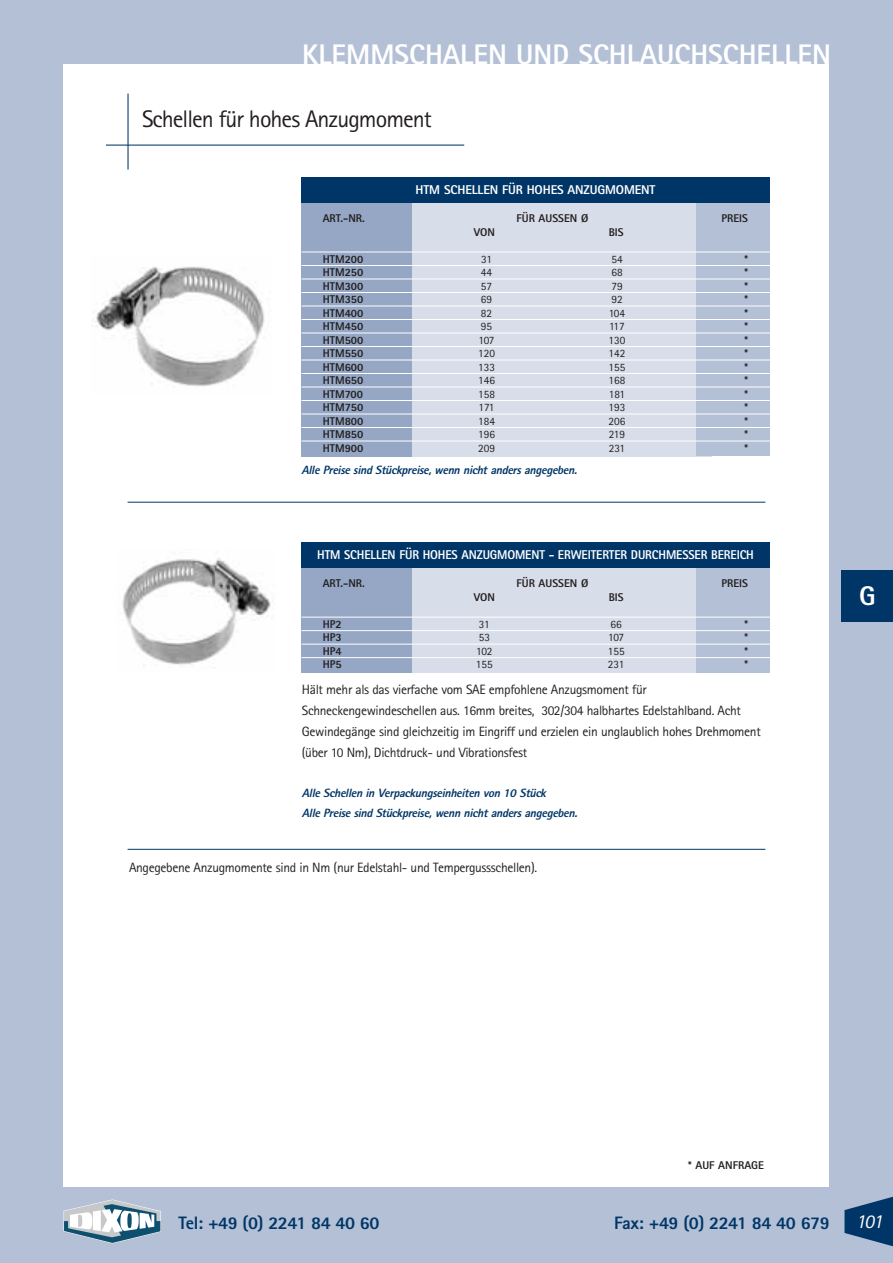
<style>
.page{position:relative;width:893px;height:1263px;background:#b3c0d6}
.page>*{position:absolute;margin:0;border:0;box-sizing:border-box;transform-origin:0 0}
.t1{font:800 28.35px "Rotis Sans Serif";color:#fff}
.t2{font:800 27px "Rotis Sans Serif";color:#fff}
.t3{font:24px "Rotis Sans Serif";letter-spacing:-.04em;color:#231f20}
.t4{font:italic 19.5px "Rotis Sans Serif";color:#fff}
.t5{font:800 18px "Rotis Sans Serif";letter-spacing:-.03em;color:#003667}
.t6{font:13.5px/21px "Rotis Sans Serif";letter-spacing:-.025em;color:#231f20}
.t7{font:800 12.75px "Rotis Sans Serif";letter-spacing:-.01em;color:#fff;scale:.95 1}
.t8{font:800 12.75px "Rotis Sans Serif";letter-spacing:-.01em;color:#fff}
.t9{font:italic 800 12px/19.5px "Rotis Sans Serif";letter-spacing:-.03em;color:#003667}
.t10{font:800 11.25px "Rotis Sans Serif";color:#231f20}
.t11{font:11.25px "Rotis Sans Serif";color:#231f20}
</style>
<div class="page">
<svg style="left:844px;top:1196px;width:49px;height:51px"></svg>
<div style="left:64px;top:64px;width:765px;height:1122px;background:#fff"></div>
<hr style="left:128px;top:849px;width:637px;height:1px;background:#003667">
<hr style="left:128px;top:502px;width:637px;height:1px;background:#003667">
<div style="left:395px;top:201px;width:317px;height:255px;background:#d7dde9"></div>
<div style="left:302px;top:201px;width:110px;height:255px;background:#95a7c5"></div>
<div style="left:696px;top:202px;width:73px;height:254px;background:#b3c0d6"></div>
<hr style="left:302px;top:252px;width:476px;height:1px;background:#fff">
<hr style="left:302px;top:265px;width:476px;height:1px;background:#fff">
<hr style="left:302px;top:279px;width:476px;height:1px;background:#fff">
<hr style="left:302px;top:292px;width:476px;height:1px;background:#fff">
<hr style="left:302px;top:306px;width:476px;height:1px;background:#fff">
<hr style="left:302px;top:319px;width:476px;height:1px;background:#fff">
<hr style="left:302px;top:333px;width:476px;height:1px;background:#fff">
<hr style="left:302px;top:346px;width:476px;height:1px;background:#fff">
<hr style="left:302px;top:360px;width:476px;height:1px;background:#fff">
<hr style="left:302px;top:373px;width:476px;height:1px;background:#fff">
<hr style="left:302px;top:387px;width:476px;height:1px;background:#fff">
<hr style="left:302px;top:400px;width:476px;height:1px;background:#fff">
<hr style="left:302px;top:414px;width:476px;height:1px;background:#fff">
<hr style="left:302px;top:427px;width:476px;height:1px;background:#fff">
<hr style="left:302px;top:441px;width:476px;height:1px;background:#fff">
<div style="left:302px;top:177px;width:468px;height:26px;background:#003667"></div>
<div style="left:395px;top:566px;width:317px;height:107px;background:#d7dde9"></div>
<div style="left:302px;top:566px;width:110px;height:107px;background:#95a7c5"></div>
<div style="left:696px;top:568px;width:73px;height:105px;background:#b3c0d6"></div>
<hr style="left:302px;top:617px;width:476px;height:1px;background:#fff">
<hr style="left:302px;top:630px;width:476px;height:1px;background:#fff">
<hr style="left:302px;top:644px;width:476px;height:1px;background:#fff">
<hr style="left:302px;top:657px;width:476px;height:1px;background:#fff">
<div style="left:302px;top:542px;width:468px;height:26px;background:#003667"></div>
<img style="left:96px;top:266px;width:169px;height:120px">
<img style="left:122px;top:558px;width:153px;height:107px">
<hr style="left:127px;top:94px;width:2px;height:76px;background:#003667">
<hr style="left:106px;top:145px;width:358px;height:1px;background:#003667">
<svg style="left:64px;top:1199px;width:97px;height:44px"></svg>
<div style="left:842px;top:570px;width:51px;height:51px;background:#003667"></div>
<h1 class="t1" style="left:302px;top:44px;width:530px">KLEMMSCHALEN UND SCHLAUCHSCHELLEN</h1>
<h3 class="t3" style="left:142px;top:111px;width:291px">Schellen für hohes Anzugmoment</h3>
<p class="t8" style="left:416px;top:185px;width:241px">HTM SCHELLEN FÜR HOHES ANZUGMOMENT</p>
<p class="t10" style="left:323px;top:214px;width:44px">ART.-NR.</p>
<p class="t10" style="left:516px;top:214px;width:73px">FÜR AUSSEN Ø</p>
<p class="t10" style="left:722px;top:214px;width:28px">PREIS</p>
<p class="t10" style="left:474px;top:228px;width:23px">VON</p>
<p class="t10" style="left:609px;top:228px;width:17px">BIS</p>
<p class="t10" style="left:323px;top:255px;width:42px">HTM200</p>
<p class="t11" style="left:481px;top:255px;width:12px">31</p>
<p class="t11" style="left:611px;top:255px;width:13px">54</p>
<p class="t10" style="left:744px;top:255px;width:5px">*</p>
<p class="t10" style="left:323px;top:268px;width:42px">HTM250</p>
<p class="t11" style="left:481px;top:268px;width:13px">44</p>
<p class="t11" style="left:611px;top:268px;width:13px">68</p>
<p class="t10" style="left:744px;top:268px;width:5px">*</p>
<p class="t10" style="left:323px;top:282px;width:42px">HTM300</p>
<p class="t11" style="left:481px;top:282px;width:13px">57</p>
<p class="t11" style="left:611px;top:282px;width:13px">79</p>
<p class="t10" style="left:744px;top:282px;width:5px">*</p>
<p class="t10" style="left:323px;top:295px;width:42px">HTM350</p>
<p class="t11" style="left:481px;top:295px;width:13px">69</p>
<p class="t11" style="left:611px;top:295px;width:13px">92</p>
<p class="t10" style="left:744px;top:295px;width:5px">*</p>
<p class="t10" style="left:323px;top:309px;width:42px">HTM400</p>
<p class="t11" style="left:481px;top:309px;width:13px">82</p>
<p class="t11" style="left:609px;top:309px;width:18px">104</p>
<p class="t10" style="left:744px;top:309px;width:5px">*</p>
<p class="t10" style="left:323px;top:322px;width:42px">HTM450</p>
<p class="t11" style="left:481px;top:322px;width:13px">95</p>
<p class="t11" style="left:609px;top:322px;width:17px">117</p>
<p class="t10" style="left:744px;top:322px;width:5px">*</p>
<p class="t10" style="left:323px;top:336px;width:42px">HTM500</p>
<p class="t11" style="left:479px;top:336px;width:17px">107</p>
<p class="t11" style="left:609px;top:336px;width:18px">130</p>
<p class="t10" style="left:744px;top:336px;width:5px">*</p>
<p class="t10" style="left:323px;top:349px;width:42px">HTM550</p>
<p class="t11" style="left:478px;top:349px;width:18px">120</p>
<p class="t11" style="left:609px;top:349px;width:18px">142</p>
<p class="t10" style="left:744px;top:349px;width:5px">*</p>
<p class="t10" style="left:323px;top:363px;width:42px">HTM600</p>
<p class="t11" style="left:478px;top:363px;width:18px">133</p>
<p class="t11" style="left:609px;top:363px;width:18px">155</p>
<p class="t10" style="left:744px;top:363px;width:5px">*</p>
<p class="t10" style="left:323px;top:376px;width:42px">HTM650</p>
<p class="t11" style="left:478px;top:376px;width:18px">146</p>
<p class="t11" style="left:609px;top:376px;width:18px">168</p>
<p class="t10" style="left:744px;top:376px;width:5px">*</p>
<p class="t10" style="left:323px;top:390px;width:42px">HTM700</p>
<p class="t11" style="left:478px;top:390px;width:18px">158</p>
<p class="t11" style="left:609px;top:390px;width:18px">181</p>
<p class="t10" style="left:744px;top:390px;width:5px">*</p>
<p class="t10" style="left:323px;top:403px;width:42px">HTM750</p>
<p class="t11" style="left:478px;top:403px;width:18px">171</p>
<p class="t11" style="left:609px;top:403px;width:18px">193</p>
<p class="t10" style="left:744px;top:403px;width:5px">*</p>
<p class="t10" style="left:323px;top:417px;width:42px">HTM800</p>
<p class="t11" style="left:478px;top:417px;width:18px">184</p>
<p class="t11" style="left:609px;top:417px;width:18px">206</p>
<p class="t10" style="left:744px;top:417px;width:5px">*</p>
<p class="t10" style="left:323px;top:430px;width:42px">HTM850</p>
<p class="t11" style="left:478px;top:430px;width:18px">196</p>
<p class="t11" style="left:609px;top:430px;width:18px">219</p>
<p class="t10" style="left:744px;top:430px;width:5px">*</p>
<p class="t10" style="left:323px;top:444px;width:42px">HTM900</p>
<p class="t11" style="left:478px;top:444px;width:18px">209</p>
<p class="t11" style="left:609px;top:444px;width:18px">231</p>
<p class="t10" style="left:744px;top:444px;width:5px">*</p>
<p class="t9" style="left:301px;top:461px;width:279px">Alle Preise sind Stückpreise, wenn nicht anders angegeben.</p>
<p class="t7" style="left:317px;top:551px;width:461px">HTM SCHELLEN FÜR HOHES ANZUGMOMENT - ERWEITERTER DURCHMESSER BEREICH</p>
<p class="t10" style="left:323px;top:580px;width:44px">ART.-NR.</p>
<p class="t10" style="left:516px;top:580px;width:73px">FÜR AUSSEN Ø</p>
<p class="t10" style="left:722px;top:580px;width:28px">PREIS</p>
<p class="t10" style="left:474px;top:593px;width:23px">VON</p>
<p class="t10" style="left:609px;top:593px;width:17px">BIS</p>
<p class="t10" style="left:323px;top:620px;width:20px">HP2</p>
<p class="t11" style="left:479px;top:620px;width:12px">31</p>
<p class="t11" style="left:611px;top:620px;width:13px">66</p>
<p class="t10" style="left:744px;top:620px;width:5px">*</p>
<p class="t10" style="left:323px;top:634px;width:20px">HP3</p>
<p class="t11" style="left:479px;top:634px;width:13px">53</p>
<p class="t11" style="left:608px;top:634px;width:17px">107</p>
<p class="t10" style="left:744px;top:634px;width:5px">*</p>
<p class="t10" style="left:323px;top:647px;width:20px">HP4</p>
<p class="t11" style="left:476px;top:647px;width:18px">102</p>
<p class="t11" style="left:608px;top:647px;width:18px">155</p>
<p class="t10" style="left:744px;top:647px;width:5px">*</p>
<p class="t10" style="left:323px;top:661px;width:20px">HP5</p>
<p class="t11" style="left:476px;top:661px;width:18px">155</p>
<p class="t11" style="left:608px;top:661px;width:18px">231</p>
<p class="t10" style="left:744px;top:661px;width:5px">*</p>
<p class="t6" style="left:302px;top:680px;width:460px">Hält mehr als das vierfache vom SAE empfohlene Anzugsmoment für Schneckengewindeschellen aus. 16mm breites, 302/304 halbhartes Edelstahlband. Acht Gewindegänge sind gleichzeitig im Eingriff und erzielen ein unglaublich hohes Drehmoment (über 10 Nm), Dichtdruck- und Vibrationsfest</p>
<p class="t9" style="left:302px;top:785px;width:279px">Alle Schellen in Verpackungseinheiten von 10 Stück<br>Alle Preise sind Stückpreise, wenn nicht anders angegeben.</p>
<p class="t6" style="left:129px;top:859px;width:410px">Angegebene Anzugmomente sind in Nm (nur Edelstahl- und Tempergussschellen).</p>
<h2 class="t2" style="left:859px;top:586px;width:18px">G</h2>
<p class="t10" style="left:688px;top:1161px;width:77px">* AUF ANFRAGE</p>
<h3 class="t5" style="left:178px;top:1216px;width:203px">Tel: +49 (0) 2241 84 40 60</h3>
<h3 class="t5" style="left:614px;top:1216px;width:217px">Fax: +49 (0) 2241 84 40 679</h3>
<h3 class="t4" style="left:856px;top:1214px;width:29px">101</h3>
</div>
